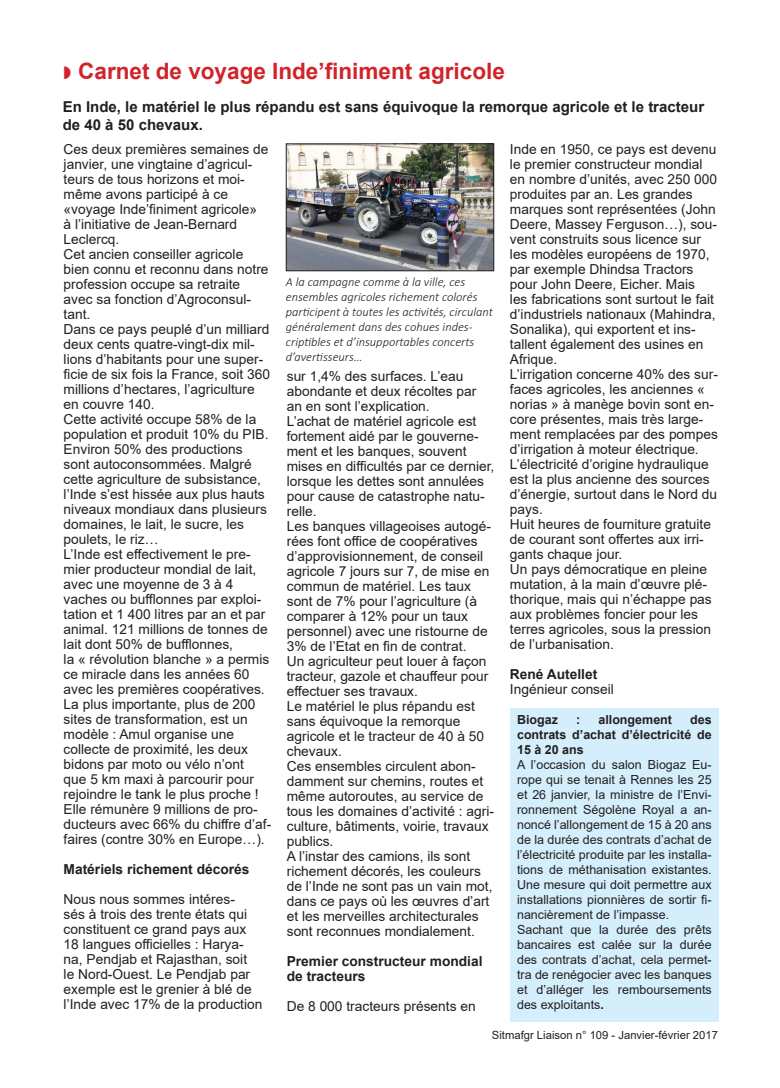
<style>
.page{position:relative;width:780px;height:1088px;background:#fff}
.page>*{position:absolute;margin:0;border:0;box-sizing:border-box;transform-origin:0 0}
.t1{font:700 22.5px "Arial";color:#d1232a}
.t2{font:700 15px/18px "Arial";color:#231f20}
.t3{font:13.75px/15px "Arial";color:#231f20}
.t4{font:700 13.75px/15px "Arial";color:#231f20}
.t5{font:12.5px/15px "Arial";color:#231f20}
.t6{font:italic 300 12.5px/15px "Calibri";color:#231f20}
.t7{font:700 12.5px/15px "Arial";color:#231f20;text-align:justify}
.t8{font:11.25px "Arial";color:#231f20}
.s1{font-weight:700}
</style>
<div class="page">
<div style="left:510px;top:708px;width:208px;height:314px;background:#d4effb"></div>
<img style="left:288px;top:146px;width:204px;height:123px">
<div style="left:286px;top:144px;width:208px;height:127px;border:1px solid #231f20"></div>
<h1 class="t1" style="left:78px;top:55px;width:428px">Carnet de voyage Inde’finiment agricole</h1>
<p class="t2" style="left:63px;top:98px;width:643px">En Inde, le matériel le plus répandu est sans équivoque la remorque agricole et le tracteur de 40 à 50 chevaux.</p>
<p class="t3" style="left:64px;top:141px;width:209px">Ces deux premières semaines de janvier, une vingtaine d’agricul&shy;teurs de tous horizons et moi&shy;même avons participé à ce «voyage Inde’finiment agricole»<br>à l’initiative de Jean-Bernard<br>Leclercq.<br>Cet ancien conseiller agricole bien connu et reconnu dans notre profession occupe sa retraite avec sa fonction d’Agroconsul&shy;tant.<br>Dans ce pays peuplé d’un milliard deux cents quatre-vingt-dix mil&shy;lions d’habitants pour une super&shy;ficie de six fois la France, soit 360 millions d’hectares, l’agriculture en couvre 140.<br>Cette activité occupe 58% de la population et produit 10% du PIB.<br>Environ 50% des productions sont autoconsommées. Malgré cette agriculture de subsistance, l’Inde s’est hissée aux plus hauts niveaux mondiaux dans plusieurs domaines, le lait, le sucre, les poulets, le riz…<br>L’Inde est effectivement le pre&shy;mier producteur mondial de lait, avec une moyenne de 3 à 4 vaches ou bufflonnes par exploi&shy;tation et 1 400 litres par an et par animal. 121 millions de tonnes de lait dont 50% de bufflonnes,<br>la « révolution blanche » a permis ce miracle dans les années 60 avec les premières coopératives.<br>La plus importante, plus de 200 sites de transformation, est un modèle : Amul organise une collecte de proximité, les deux bidons par moto ou vélo n’ont<br>que 5 km maxi à parcourir pour rejoindre le tank le plus proche !<br>Elle rémunère 9 millions de pro&shy;ducteurs avec 66% du chiffre d’af&shy;faires (contre 30% en Europe…).</p>
<p class="t4" style="left:64px;top:861px;width:187px">Matériels richement décorés</p>
<p class="t3" style="left:64px;top:891px;width:200px">Nous nous sommes intéres-<br>sés à trois des trente états qui constituent ce grand pays aux<br>18 langues officielles : Harya&shy;na, Pendjab et Rajasthan, soit<br>le Nord-Ouest. Le Pendjab par exemple est le grenier à blé de l’Inde avec 17% de la production</p>
<p class="t6" style="left:286px;top:274px;width:208px">A la campagne comme à la ville, ces ensembles agricoles richement colorés participent à toutes les activités, circulant généralement dans des cohues indes&shy;criptibles et d’insupportables concerts d’avertisseurs…</p>
<p class="t3" style="left:287px;top:369px;width:209px">sur 1,4% des surfaces. L’eau abondante et deux récoltes par an en sont l’explication.<br>L’achat de matériel agricole est fortement aidé par le gouverne&shy;ment et les banques, souvent mises en difficultés par ce dernier, lorsque les dettes sont annulées pour cause de catastrophe natu&shy;relle.<br>Les banques villageoises autogé&shy;rées font office de coopératives d’approvisionnement, de conseil agricole 7 jours sur 7, de mise en commun de matériel. Les taux sont de 7% pour l’agriculture (à comparer à 12% pour un taux personnel) avec une ristourne de<br>3% de l’Etat en fin de contrat.<br>Un agriculteur peut louer à façon tracteur, gazole et chauffeur pour effectuer ses travaux.<br>Le matériel le plus répandu est sans équivoque la remorque agricole et le tracteur de 40 à 50 chevaux.<br>Ces ensembles circulent abon&shy;damment sur chemins, routes et même autoroutes, au service de tous les domaines d’activité : agri&shy;culture, bâtiments, voirie, travaux publics.<br>A l’instar des camions, ils sont richement décorés, les couleurs de l’Inde ne sont pas un vain mot, dans ce pays où les œuvres d’art et les merveilles architecturales sont reconnues mondialement.</p>
<p class="t4" style="left:287px;top:954px;width:197px">Premier constructeur mondial de tracteurs</p>
<p class="t3" style="left:287px;top:999px;width:190px">De 8 000 tracteurs présents en</p>
<p class="t3" style="left:510px;top:141px;width:209px">Inde en 1950, ce pays est devenu le premier constructeur mondial en nombre d’unités, avec 250 000 produites par an. Les grandes marques sont représentées (John<br>Deere, Massey Ferguson…), sou&shy;vent construits sous licence sur les modèles européens de 1970, par exemple Dhindsa Tractors pour John Deere, Eicher. Mais<br>les fabrications sont surtout le fait d’industriels nationaux (Mahindra,<br>Sonalika), qui exportent et ins&shy;tallent également des usines en<br>Afrique.<br>L’irrigation concerne 40% des sur&shy;faces agricoles, les anciennes « norias » à manège bovin sont en&shy;core présentes, mais très large&shy;ment remplacées par des pompes d’irrigation à moteur électrique.<br>L’électricité d’origine hydraulique est la plus ancienne des sources d’énergie, surtout dans le Nord du pays.<br>Huit heures de fourniture gratuite de courant sont offertes aux irri&shy;gants chaque jour.<br>Un pays démocratique en pleine mutation, à la main d’œuvre plé&shy;thorique, mais qui n’échappe pas aux problèmes foncier pour les terres agricoles, sous la pression de l’urbanisation.</p>
<p class="t4" style="left:510px;top:667px;width:89px">René Autellet</p>
<p class="t3" style="left:510px;top:681px;width:105px">Ingénieur conseil</p>
<p class="t7" style="left:517px;top:712px;width:196px;text-indent:173px">des contrats d’achat d’électricité de 15 à 20 ans</p>
<p class="t5" style="left:517px;top:757px;width:196px">A l’occasion du salon Biogaz Eu&shy;rope qui se tenait à Rennes les 25 et 26 janvier, la ministre de l’Envi&shy;ronnement Ségolène Royal a an&shy;noncé l’allongement de 15 à 20 ans de la durée des contrats d’achat de l’électricité produite par les installa&shy;tions de méthanisation existantes.<br>Une mesure qui doit permettre aux installations pionnières de sortir fi&shy;nancièrement de l’impasse.<br>Sachant que la durée des prêts bancaires est calée sur la durée des contrats d’achat, cela permet&shy;tra de renégocier avec les banques et d’alléger les remboursements des exploitants<span class="s1">.</span></p>
<p class="t7" style="left:517px;top:712px;width:42px">Biogaz</p>
<p class="t7" style="left:576px;top:712px;width:6px">:</p>
<p class="t7" style="left:598px;top:712px;width:75px">allongement</p>
<p class="t8" style="left:492px;top:1028px;width:227px">Sitmafgr Liaison n° 109 - Janvier-février 2017</p>
</div>
